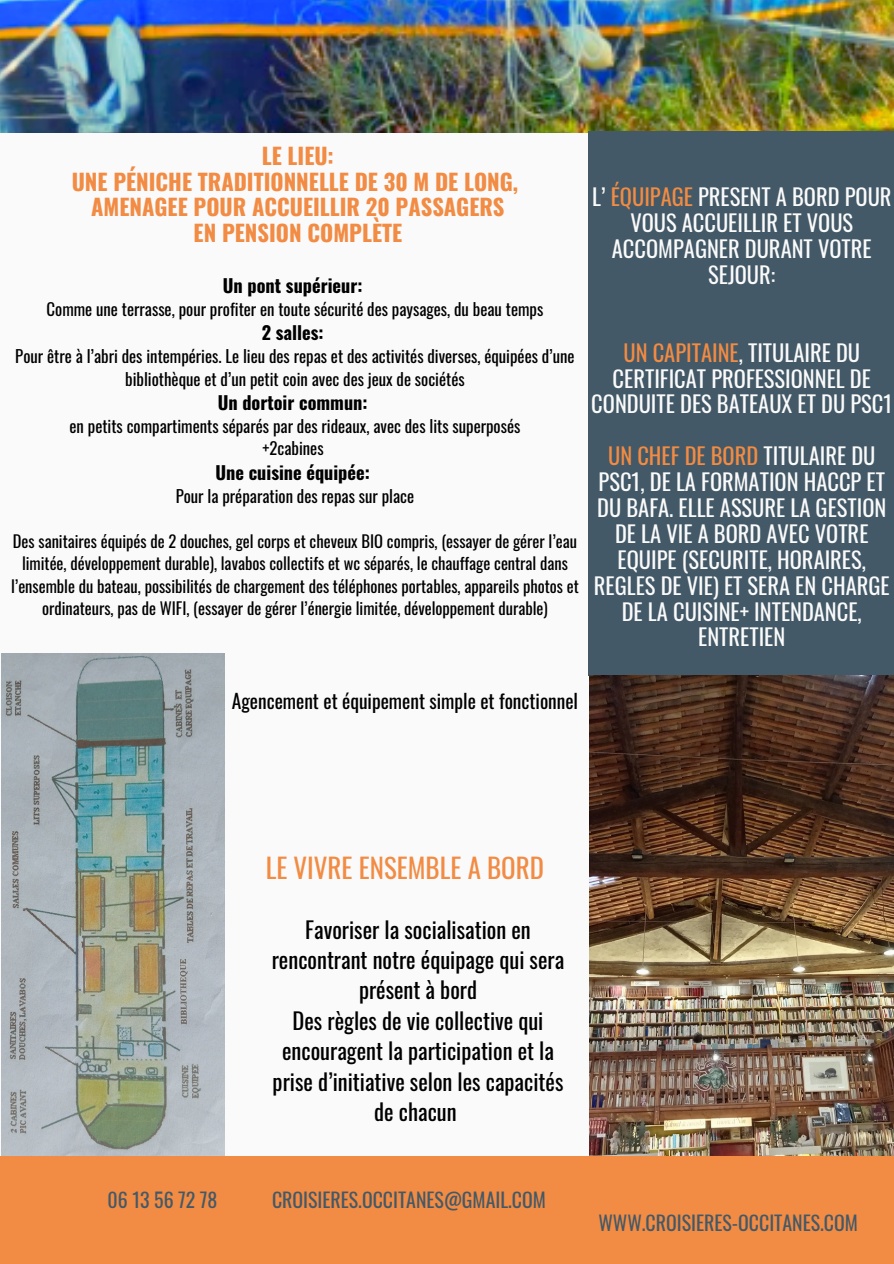
<style>
.page{position:relative;width:894px;height:1264px;background:#fff}
.page>*{position:absolute;margin:0;border:0;box-sizing:border-box;transform-origin:0 0}
.t1{font:27px "Oswald";color:#f28b43}
.t2{font:22.5px/25.8px "Oswald";color:#fafafa;text-align:center}
.t3{font:22.5px/30.3px "Oswald";color:#000;text-align:center}
.t4{font:700 22.5px/25.8px "Oswald";color:#f28b43;text-align:center}
.t5{font:19.8px "Oswald";color:#435967}
.t6{font:19.5px "Oswald";color:#000}
.t7{font:700 18.3px "Oswald";color:#000}
.t8{font:16.8px/22.5px "Oswald";color:#000;text-align:center}
.t9{font:16.5px/22.5px "Oswald";color:#000;text-align:center}
.s1{color:#f28b43}
</style>
<div class="page">
<div style="left:0;top:0;width:893px;height:1263px;background:#fafafa"></div>
<img style="left:0;top:0;width:893px;height:132px">
<div style="left:588px;top:132px;width:305px;height:543px;background:#435967"></div>
<img style="left:2px;top:653px;width:223px;height:503px">
<img style="left:590px;top:675px;width:303px;height:481px">
<div style="left:0;top:1156px;width:893px;height:107px;background:#f28b43"></div>
<p class="t4" style="left:72px;top:142px;width:448px">LE LIEU:<br>UNE PÉNICHE TRADITIONNELLE DE 30 M DE LONG,<br>AMENAGEE POUR ACCUEILLIR 20 PASSAGERS<br>EN PENSION COMPLÈTE</p>
<p class="t7" style="left:223px;top:271px;width:141px">Un pont supérieur:</p>
<p class="t8" style="left:47px;top:297px;width:498px">Comme une terrasse, pour profiter en toute sécurité des paysages, du beau temps</p>
<h3 class="t7" style="left:261px;top:318px;width:63px">2 salles:</h3>
<h3 class="t8" style="left:15px;top:344px;width:560px">Pour être à l’abri des intempéries. Le lieu des repas et des activités diverses, équipées d’une bibliothèque et d’un petit coin avec des jeux de sociétés</h3>
<h3 class="t7" style="left:218px;top:388px;width:151px">Un dortoir commun:</h3>
<h2 class="t8" style="left:69px;top:414px;width:452px">en petits compartiments séparés par des rideaux, avec des lits superposés</h2>
<p class="t8" style="left:262px;top:436px;width:63px">+2cabines</p>
<p class="t7" style="left:215px;top:458px;width:156px">Une cuisine équipée:</p>
<p class="t8" style="left:176px;top:483px;width:240px">Pour la préparation des repas sur place</p>
<p class="t9" style="left:11px;top:529px;width:569px">Des sanitaires équipés de 2 douches, gel corps et cheveux BIO compris, (essayer de gérer l’eau limitée, développement durable), lavabos collectifs et wc séparés, le chauffage central dans l’ensemble du bateau, possibilités de chargement des téléphones portables, appareils photos et ordinateurs, pas de WIFI, (essayer de gérer l’énergie limitée, développement durable)</p>
<p class="t2" style="left:592px;top:183px;width:301px">L’ <span class="s1">ÉQUIPAGE</span> PRESENT A BORD POUR<br>VOUS ACCUEILLIR ET VOUS<br>ACCOMPAGNER DURANT VOTRE<br>SEJOUR:</p>
<p class="t2" style="left:591px;top:338px;width:302px"><span class="s1">UN CAPITAINE</span>, TITULAIRE DU<br>CERTIFICAT PROFESSIONNEL DE<br>CONDUITE DES BATEAUX ET DU PSC1</p>
<p class="t2" style="left:593px;top:442px;width:297px"><span class="s1">UN CHEF DE BORD</span> TITULAIRE DU<br>PSC1, DE LA FORMATION HACCP ET<br>DU BAFA. ELLE ASSURE LA GESTION<br>DE LA VIE A BORD AVEC VOTRE<br>EQUIPE (SECURITE, HORAIRES,<br>REGLES DE VIE) ET SERA EN CHARGE<br>DE LA CUISINE+ INTENDANCE,<br>ENTRETIEN</p>
<p class="t6" style="left:232px;top:685px;width:348px">Agencement et équipement simple et fonctionnel</p>
<p class="t1" style="left:266px;top:847px;width:280px">LE VIVRE ENSEMBLE A BORD</p>
<h6 class="t3" style="left:272px;top:913px;width:294px">Favoriser la socialisation en rencontrant notre équipage qui sera présent à bord<br>Des règles de vie collective qui encouragent la participation et la prise d’initiative selon les capacités de chacun</h6>
<p class="t5" style="left:108px;top:1184px;width:111px">06 13 56 72 78</p>
<p class="t5" style="left:272px;top:1184px;width:275px">CROISIERES.OCCITANES@GMAIL.COM</p>
<p class="t5" style="left:598px;top:1207px;width:261px">WWW.CROISIERES-OCCITANES.COM</p>
</div>
